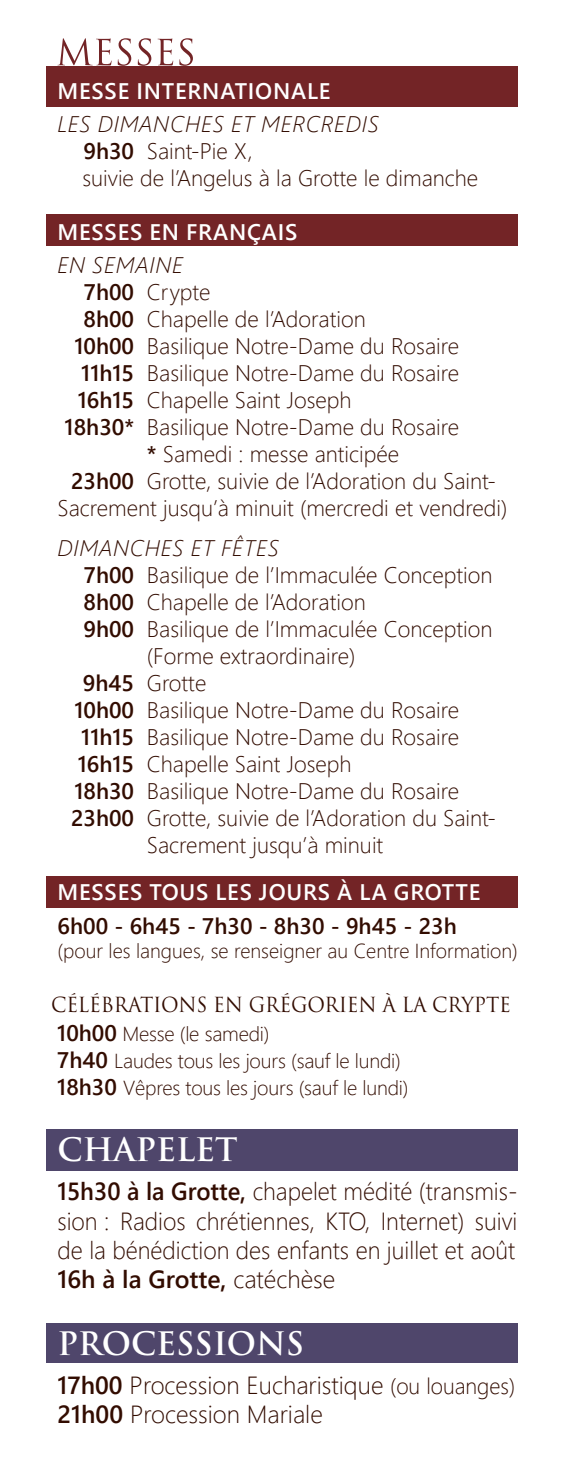
<style>
.page{position:relative;width:575px;height:1467px;background:#fff}
.page>*{position:absolute;margin:0;border:0;box-sizing:border-box;transform-origin:0 0}
.t1{font:700 31.5px "Trajan";color:#fff}
.Chant{font:24.75px/29.2px "Webly Sleek UI Light";color:#320c00;text-align:justify;scale:.96 1}
.Chant-2{font:24.75px "Webly Sleek UI Light";color:#320c00}
.Chant-3{font:24.75px "Webly Sleek UI Semibold";color:#320c00}
.Chant-4{font:22.5px/27px "Webly Sleek UI Light";color:#320c00}
.Chant-5{font:22.5px "Webly Sleek UI Semibold";letter-spacing:.035em;color:#fff}
.Chant-6{font:italic 22.5px "Webly Sleek UI Light";letter-spacing:.035em;color:#320c00}
.Chant-7{font:22.5px "Webly Sleek UI Semibold";color:#320c00}
.Chant-8{font:20.25px "Webly Sleek UI Light";letter-spacing:-.01em;color:#320c00}
.Chant-9{font:20.25px "Trajan";letter-spacing:-.01em;color:#320c00;scale:.95 1}
.s1{font-family:"Webly Sleek UI Semibold"}
.s2{font-family:"Webly Sleek UI Semibold";font-size:22.5px}
.s3{font-family:"Webly Sleek UI Light"}
.s4{font-size:22.5px}
</style>
<div class="page">
<div style="left:46px;top:66px;width:471px;height:41px;background:#732426"></div>
<div style="left:46px;top:214px;width:471px;height:32px;background:#732426"></div>
<div style="left:46px;top:876px;width:471px;height:32px;background:#732426"></div>
<svg style="left:57px;top:38px;width:136px;height:28px"></svg>
<div style="left:46px;top:1129px;width:471px;height:41px;background:#4f466b"></div>
<div style="left:46px;top:1323px;width:471px;height:40px;background:#4f466b"></div>
<p class="Chant-5" style="left:57px;top:74px;width:274px">MESSE INTERNATIONALE</p>
<p class="Chant-6" style="left:57px;top:109px;width:322px">LES DIMANCHES ET MERCREDIS</p>
<p class="Chant-4" style="left:83px;top:137px;width:171px"><span class="s1">9h30</span> Saint-Pie X,</p>
<p class="Chant-4" style="left:82px;top:164px;width:397px">suivie de l’Angelus à la Grotte le dimanche</p>
<p class="Chant-5" style="left:57px;top:215px;width:241px">MESSES EN FRANÇAIS</p>
<p class="Chant-6" style="left:57px;top:250px;width:127px">EN SEMAINE</p>
<p class="Chant-4" style="left:84px;top:278px;width:128px"><span class="s1">7h00</span> Crypte</p>
<p class="Chant-4" style="left:83px;top:305px;width:283px"><span class="s1">8h00</span> Chapelle de l’Adoration</p>
<p class="Chant-4" style="left:74px;top:332px;width:386px"><span class="s1">10h00</span> Basilique Notre-Dame du Rosaire</p>
<p class="Chant-4" style="left:81px;top:359px;width:379px"><span class="s1">11h15</span> Basilique Notre-Dame du Rosaire</p>
<p class="Chant-4" style="left:78px;top:386px;width:275px"><span class="s1">16h15</span> Chapelle Saint Joseph</p>
<p class="Chant-4" style="left:65px;top:413px;width:395px"><span class="s1">18h30*</span> Basilique Notre-Dame du Rosaire</p>
<p class="Chant-4" style="left:147px;top:440px;width:253px"><span class="s1">*</span> Samedi : messe anticipée</p>
<p class="Chant-4" style="left:71px;top:467px;width:426px"><span class="s1">23h00</span> Grotte, suivie de l’Adoration du Saint-</p>
<p class="Chant-4" style="left:57px;top:494px;width:451px">Sacrement jusqu’à minuit (mercredi et vendredi)</p>
<p class="Chant-6" style="left:57px;top:533px;width:223px">DIMANCHES ET FÊTES</p>
<p class="Chant-4" style="left:84px;top:561px;width:409px"><span class="s1">7h00</span> Basilique de l’Immaculée Conception</p>
<p class="Chant-4" style="left:83px;top:588px;width:283px"><span class="s1">8h00</span> Chapelle de l’Adoration</p>
<p class="Chant-4" style="left:83px;top:615px;width:410px"><span class="s1">9h00</span> Basilique de l’Immaculée Conception</p>
<p class="Chant-4" style="left:147px;top:642px;width:210px">(Forme extraordinaire)</p>
<p class="Chant-4" style="left:83px;top:669px;width:125px"><span class="s1">9h45</span> Grotte</p>
<p class="Chant-4" style="left:74px;top:696px;width:386px"><span class="s1">10h00</span> Basilique Notre-Dame du Rosaire</p>
<p class="Chant-4" style="left:81px;top:723px;width:379px"><span class="s1">11h15</span> Basilique Notre-Dame du Rosaire</p>
<p class="Chant-4" style="left:78px;top:750px;width:275px"><span class="s1">16h15</span> Chapelle Saint Joseph</p>
<p class="Chant-4" style="left:74px;top:777px;width:386px"><span class="s1">18h30</span> Basilique Notre-Dame du Rosaire</p>
<p class="Chant-4" style="left:147px;top:804px;width:350px;text-indent:-76px"><span class="s1">23h00</span> Grotte, suivie de l’Adoration du Saint-<br>Sacrement jusqu’à minuit</p>
<p class="Chant-5" style="left:57px;top:875px;width:424px">MESSES TOUS LES JOURS À LA GROTTE</p>
<p class="Chant-7" style="left:57px;top:909px;width:400px">6h00 - 6h45 - 7h30 - 8h30 - 9h45 - 23h</p>
<p class="Chant-8" style="left:57px;top:936px;width:461px">(pour les langues, se renseigner au Centre Information)</p>
<p class="Chant-9" style="left:51px;top:993px;width:485px">CÉLÉBRATIONS EN GRÉGORIEN À LA CRYPTE</p>
<p class="Chant-8" style="left:57px;top:1018px;width:213px"><span class="s2">10h00</span> Messe (le samedi)</p>
<p class="Chant-8" style="left:57px;top:1045px;width:345px"><span class="s2">7h40</span> Laudes tous les jours (sauf le lundi)</p>
<p class="Chant-8" style="left:57px;top:1072px;width:352px"><span class="s2">18h30</span> Vêpres tous les jours (sauf le lundi)</p>
<p class="t1" style="left:57px;top:1130px;width:181px">CHAPELET</p>
<p class="Chant" style="left:57px;top:1176px;width:480px"><span class="s1">15h30 à la Grotte,</span> chapelet médité (transmis&shy;sion : Radios chrétiennes, KTO, Internet) suivi de la bénédiction des enfants en juillet et août</p>
<p class="Chant-3" style="left:57px;top:1261px;width:279px">16h à la Grotte, <span class="s3">catéchèse</span></p>
<p class="t1" style="left:57px;top:1324px;width:248px">PROCESSIONS</p>
<p class="Chant-2" style="left:57px;top:1366px;width:458px"><span class="s1">17h00</span> Procession Eucharistique <span class="s4">(ou louanges)</span></p>
<p class="Chant-2" style="left:57px;top:1395px;width:266px"><span class="s1">21h00</span> Procession Mariale</p>
</div>
